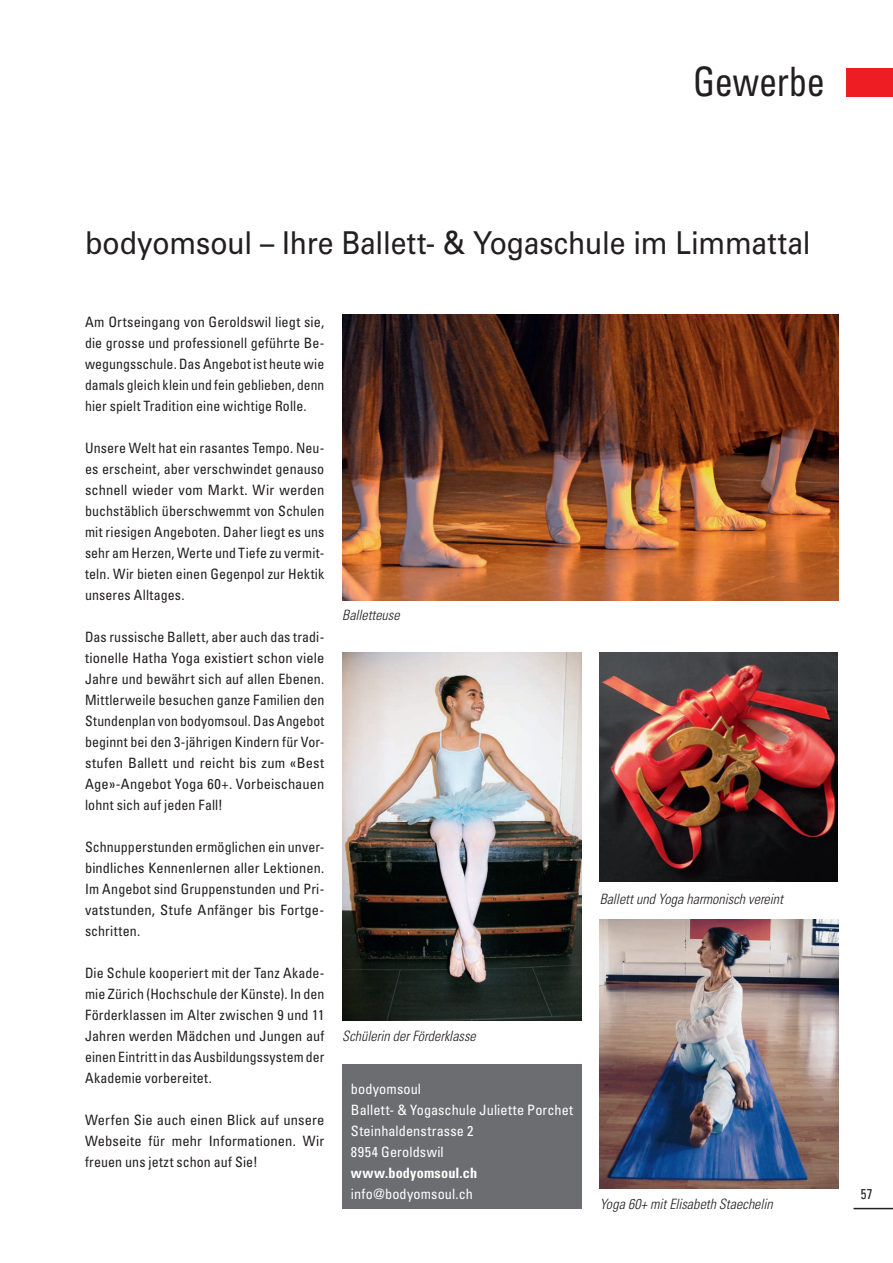
<style>
.page{position:relative;width:893px;height:1263px;background:#fff}
.page>*{position:absolute;margin:0;border:0;box-sizing:border-box;transform-origin:0 0}
.t1{font:condensed 40.5px "Univers LT Std";letter-spacing:-.01em;color:#231f20;scale:.9 1}
.t2{font:31.5px "Univers LT Std";letter-spacing:-.005em;color:#231f20;scale:.9 1}
.t3{font:condensed 14.25px/21px "Univers LT Std";letter-spacing:.005em;color:#231f20;text-align:justify}
.t4{font:condensed 14.25px/21px "Univers LT Std";letter-spacing:.01em;color:#fff}
.t5{font:italic 300 condensed 14.25px "Univers LT Std";color:#231f20}
.t6{font:700 condensed 14.25px "Univers LT Std";letter-spacing:.01em;color:#fff}
.t7{font:condensed 14.25px "Univers LT Std";letter-spacing:.005em;color:#231f20;scale:.9 1}
</style>
<div class="page">
<hr style="left:853px;top:1208px;width:39px;height:1px;background:#231f20">
<img style="left:342px;top:314px;width:497px;height:286px">
<img style="left:600px;top:652px;width:238px;height:230px">
<img style="left:600px;top:919px;width:239px;height:269px">
<img style="left:342px;top:652px;width:240px;height:368px">
<div style="left:342px;top:1064px;width:240px;height:145px;background:#6c6d70"></div>
<div style="left:847px;top:68px;width:45px;height:29px;background:#ee1d23"></div>
<h1 class="t1" style="left:693px;top:56px;width:148px">Gewerbe</h1>
<h2 class="t2" style="left:85px;top:224px;width:808px">bodyomsoul – Ihre Ballett- &amp; Yogaschule im Limmattal</h2>
<p class="t3" style="left:85px;top:311px;width:241px">Am Ortseingang von Geroldswil liegt sie, die grosse und professionell geführte Be&shy;wegungsschule. Das Angebot ist heute wie damals gleich klein und fein geblieben, denn hier spielt Tradition eine wichtige Rolle.</p>
<p class="t3" style="left:85px;top:437px;width:241px">Unsere Welt hat ein rasantes Tempo. Neu&shy;es erscheint, aber verschwindet genauso schnell wieder vom Markt. Wir werden buchstäblich überschwemmt von Schulen mit riesigen Angeboten. Daher liegt es uns sehr am Herzen, Werte und Tiefe zu vermit&shy;teln. Wir bieten einen Gegenpol zur Hektik unseres Alltages.</p>
<p class="t3" style="left:85px;top:626px;width:241px">Das russische Ballett, aber auch das tradi&shy;tionelle Hatha Yoga existiert schon viele Jahre und bewährt sich auf allen Ebenen.<br>Mittlerweile besuchen ganze Familien den Stundenplan von bodyomsoul. Das Angebot beginnt bei den 3-jährigen Kindern für Vor&shy;stufen Ballett und reicht bis zum «Best Age»-Angebot Yoga 60+. Vorbeischauen lohnt sich auf jeden Fall!</p>
<p class="t3" style="left:85px;top:836px;width:241px">Schnupperstunden ermöglichen ein unver&shy;bindliches Kennenlernen aller Lektionen.<br>Im Angebot sind Gruppenstunden und Pri&shy;vatstunden, Stufe Anfänger bis Fortge&shy;schritten.</p>
<p class="t3" style="left:85px;top:962px;width:241px">Die Schule kooperiert mit der Tanz Akade&shy;mie Zürich (Hochschule der Künste). In den Förderklassen im Alter zwischen 9 und 11<br>Jahren werden Mädchen und Jungen auf einen Eintritt in das Ausbildungssystem der Akademie vorbereitet.</p>
<p class="t3" style="left:85px;top:1109px;width:241px">Werfen Sie auch einen Blick auf unsere Webseite für mehr Informationen. Wir freuen uns jetzt schon auf Sie!</p>
<p class="t5" style="left:342px;top:607px;width:59px">Balletteuse</p>
<p class="t5" style="left:342px;top:1028px;width:135px">Schülerin der Förderklasse</p>
<p class="t4" style="left:351px;top:1078px;width:224px">bodyomsoul<br>Ballett- &amp; Yogaschule Juliette Porchet<br>Steinhaldenstrasse 2<br>8954 Geroldswil</p>
<p class="t6" style="left:351px;top:1164px;width:128px">www.bodyomsoul.ch</p>
<p class="t4" style="left:351px;top:1183px;width:124px">info@bodyomsoul.ch</p>
<p class="t5" style="left:600px;top:890px;width:185px">Ballett und Yoga harmonisch vereint</p>
<p class="t5" style="left:600px;top:1195px;width:175px">Yoga 60+ mit Elisabeth Staechelin</p>
<p class="t7" style="left:861px;top:1185px;width:15px">57</p>
</div>
